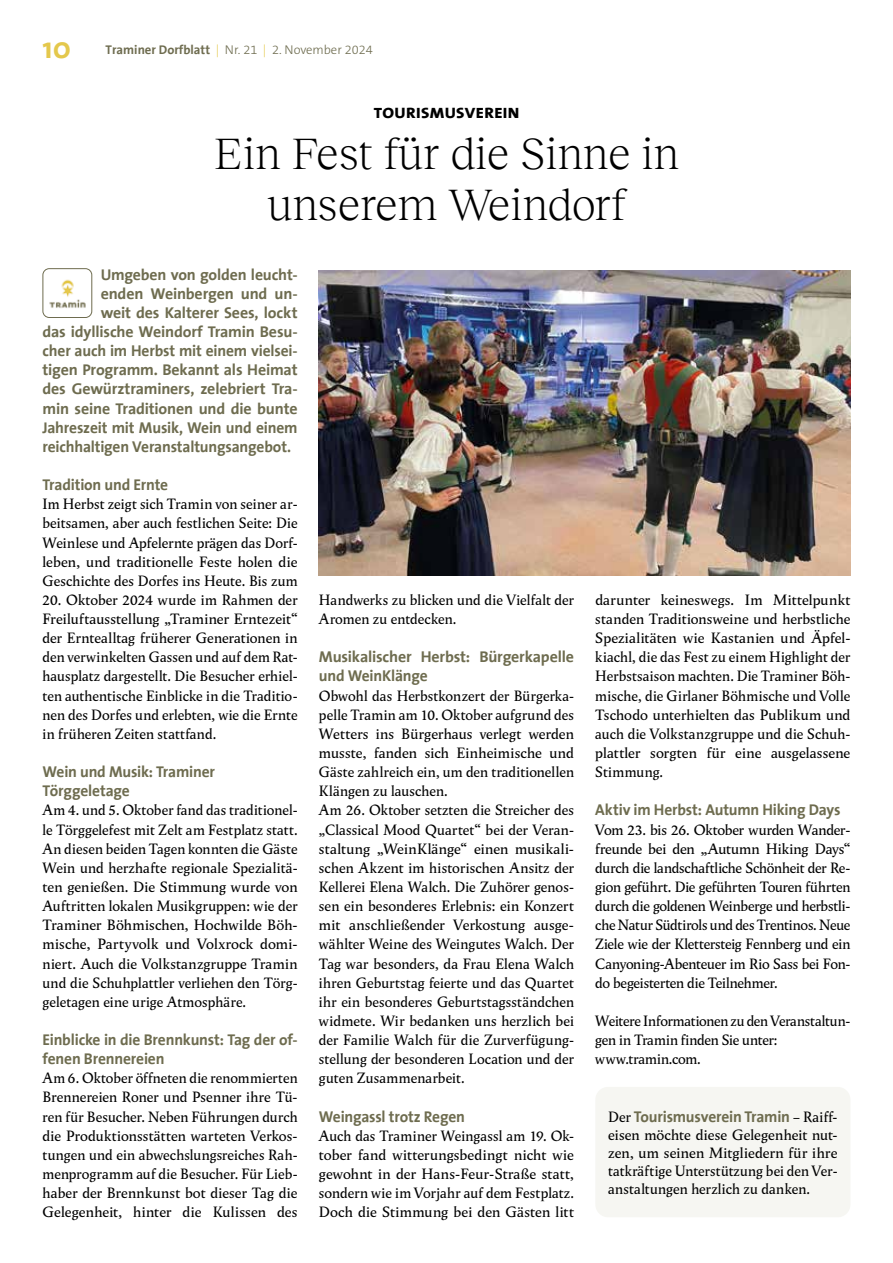
<style>
.page{position:relative;width:893px;height:1263px;background:#fff}
.page>*{position:absolute;margin:0;border:0;box-sizing:border-box;transform-origin:0 0}
.t1{font:300 45px/51px "Reckless Neue";color:#000;text-align:center}
.t2{font:700 30px "The Sans";color:#e4c84c}
.t3{font:700 15.75px/19.2px "The Sans";letter-spacing:-.01em;color:#6e6c4f}
.t4{font:15px/19.2px "Wolpe Pegasus";color:#000;text-align:justify}
.t5{font:15px/19.2px "Wolpe Pegasus";letter-spacing:-.02em;color:#000}
.t6{font:800 15px "The Sans";letter-spacing:.02em;color:#000;scale:1.11 1}
.t7{font:300 12.75px "The Sans B3";color:#6e6c4f}
.s1{font-family:"The Sans";font-weight:700}
.s2{color:#e4c84c}
.s3{font-family:"Wolpe Pegasus";font-weight:400;font-size:15px;color:#000}
</style>
<div class="page">
<img style="left:319px;top:270px;width:531px;height:305px">
<div style="left:43px;top:268px;width:49px;height:50px;border:1px solid #6e6c4f;border-radius:6px"></div>
<img style="left:49px;top:279px;width:37px;height:29px">
<div style="left:595px;top:1087px;width:255px;height:130px;background:#f6f6f2;border-radius:13px"></div>
<h2 class="t2" style="left:43px;top:23px;width:30px">10</h2>
<p class="t7" style="left:106px;top:43px;width:269px"><span class="s1">Traminer Dorfblatt</span> <span class="s2">|</span> Nr. 21 <span class="s2">|</span> 2. November 2024</p>
<p class="t6" style="left:374px;top:101px;width:133px">TOURISMUSVEREIN</p>
<h1 class="t1" style="left:214px;top:125px;width:466px">Ein Fest für die Sinne in unserem Weindorf</h1>
<p class="t3" style="left:101px;top:264px;width:198px">Umgeben von golden leucht-</p>
<p class="t3" style="left:101px;top:283px;width:198px">enden Weinbergen und un-</p>
<p class="t3" style="left:101px;top:303px;width:198px">weit des Kalterer Sees, lockt</p>
<p class="t3" style="left:43px;top:322px;width:257px">das idyllische Weindorf Tramin Besu-</p>
<p class="t3" style="left:43px;top:341px;width:257px">cher auch im Herbst mit einem vielsei-</p>
<p class="t3" style="left:43px;top:360px;width:257px">tigen Programm. Bekannt als Heimat</p>
<p class="t3" style="left:43px;top:379px;width:257px">des Gewürztraminers, zelebriert Tra-</p>
<p class="t3" style="left:43px;top:398px;width:257px">min seine Traditionen und die bunte</p>
<p class="t3" style="left:43px;top:417px;width:257px">Jahreszeit mit Musik, Wein und einem</p>
<p class="t3" style="left:43px;top:436px;width:250px">reichhaltigen Veranstaltungsangebot.</p>
<p class="t3" style="left:43px;top:475px;width:127px">Tradition und Ernte</p>
<p class="t4" style="left:43px;top:494px;width:257px">Im Herbst zeigt sich Tramin von seiner ar&shy;beitsamen, aber auch festlichen Seite: Die Weinlese und Apfelernte prägen das Dorf&shy;leben, und traditionelle Feste holen die Geschichte des Dorfes ins Heute. Bis zum</p>
<p class="t4" style="left:43px;top:590px;width:257px">20. Oktober 2024 wurde im Rahmen der Freiluftausstellung „Traminer Erntezeit“ der Erntealltag früherer Generationen in den verwinkelten Gassen und auf dem Rat&shy;hausplatz dargestellt. Die Besucher erhiel&shy;ten authentische Einblicke in die Traditio&shy;nen des Dorfes und erlebten, wie die Ernte in früheren Zeiten stattfand.</p>
<p class="t3" style="left:43px;top:762px;width:174px">Wein und Musik: Traminer<br>Törggeletage</p>
<p class="t4" style="left:43px;top:800px;width:257px">Am 4. und 5. Oktober fand das traditionel&shy;le Törggelefest mit Zelt am Festplatz statt.<br>An diesen beiden Tagen konnten die Gäste Wein und herzhafte regionale Spezialitä&shy;ten genießen. Die Stimmung wurde von Auftritten lokalen Musikgruppen: wie der Traminer Böhmischen, Hochwilde Böh&shy;mische, Partyvolk und Volxrock domi&shy;niert. Auch die Volkstanzgruppe Tramin und die Schuhplattler verliehen den Törg&shy;geletagen eine urige Atmosphäre.</p>
<p class="t3" style="left:43px;top:1030px;width:257px">Einblicke in die Brennkunst: Tag der of&shy;fenen Brennereien</p>
<p class="t4" style="left:43px;top:1068px;width:257px">Am 6. Oktober öffneten die renommierten Brennereien Roner und Psenner ihre Tü&shy;ren für Besucher. Neben Führungen durch die Produktionsstätten warteten Verkos&shy;tungen und ein abwechslungsreiches Rah&shy;menprogramm auf die Besucher. Für Lieb&shy;haber der Brennkunst bot dieser Tag die Gelegenheit, hinter die Kulissen des</p>
<p class="t4" style="left:319px;top:590px;width:257px">Handwerks zu blicken und die Vielfalt der<br>Aromen zu entdecken.</p>
<p class="t3" style="left:319px;top:647px;width:257px">Musikalischer Herbst: Bürgerkapelle und WeinKlänge</p>
<p class="t4" style="left:319px;top:686px;width:257px;text-align:left">Obwohl das Herbstkonzert der Bürgerka&shy;pelle Tramin am 10. Oktober aufgrund des Wetters ins Bürgerhaus verlegt werden musste, fanden sich Einheimische und Gäste zahlreich ein, um den traditionellen Klängen zu lauschen.<br>Am 26. Oktober setzten die Streicher des „Classical Mood Quartet“ bei der Veran&shy;staltung „WeinKlänge“ einen musikali&shy;schen Akzent im historischen Ansitz der Kellerei Elena Walch. Die Zuhörer genos&shy;sen ein besonderes Erlebnis: ein Konzert mit anschließender Verkostung ausge&shy;wählter Weine des Weingutes Walch. Der Tag war besonders, da Frau Elena Walch ihren Geburtstag feierte und das Quartet ihr ein besonderes Geburtstagsständchen widmete. Wir bedanken uns herzlich bei der Familie Walch für die Zurverfügung&shy;stellung der besonderen Location und der guten Zusammenarbeit.</p>
<p class="t3" style="left:319px;top:1106px;width:148px">Weingassl trotz Regen</p>
<p class="t4" style="left:319px;top:1126px;width:257px">Auch das Traminer Weingassl am 19. Ok&shy;tober fand witterungsbedingt nicht wie gewohnt in der Hans-Feur-Straße statt, sondern wie im Vorjahr auf dem Festplatz.<br>Doch die Stimmung bei den Gästen litt</p>
<p class="t4" style="left:595px;top:590px;width:257px">darunter keineswegs. Im Mittelpunkt standen Traditionsweine und herbstliche Spezialitäten wie Kastanien und Äpfel&shy;kiachl, die das Fest zu einem Highlight der Herbstsaison machten. Die Traminer Böh&shy;mische, die Girlaner Böhmische und Volle Tschodo unterhielten das Publikum und auch die Volkstanzgruppe und die Schuh&shy;plattler sorgten für eine ausgelassene Stimmung.</p>
<p class="t3" style="left:595px;top:800px;width:247px">Aktiv im Herbst: Autumn Hiking Days</p>
<p class="t4" style="left:595px;top:819px;width:257px">Vom 23. bis 26. Oktober wurden Wander&shy;freunde bei den „Autumn Hiking Days“ durch die landschaftliche Schönheit der Re&shy;gion geführt. Die geführten Touren führten durch die goldenen Weinberge und herbstli&shy;che Natur Südtirols und des Trentinos. Neue Ziele wie der Klettersteig Fennberg und ein Canyoning-Abenteuer im Rio Sass bei Fon&shy;do begeisterten die Teilnehmer.</p>
<p class="t5" style="left:595px;top:1011px;width:257px">Weitere Informationen zu den Veranstaltun&shy;gen in Tramin finden Sie unter: www.tramin.com.</p>
<p class="t3" style="left:608px;top:1106px;width:231px"><span class="s3">Der</span> Tourismusverein Tramin <span class="s3">– Raiff-</span></p>
<p class="t4" style="left:608px;top:1125px;width:231px;line-height:18px">eisen möchte diese Gelegenheit nut&shy;zen, um seinen Mitgliedern für ihre tatkräftige Unterstützung bei den Ver&shy;anstaltungen herzlich zu danken.</p>
</div>
